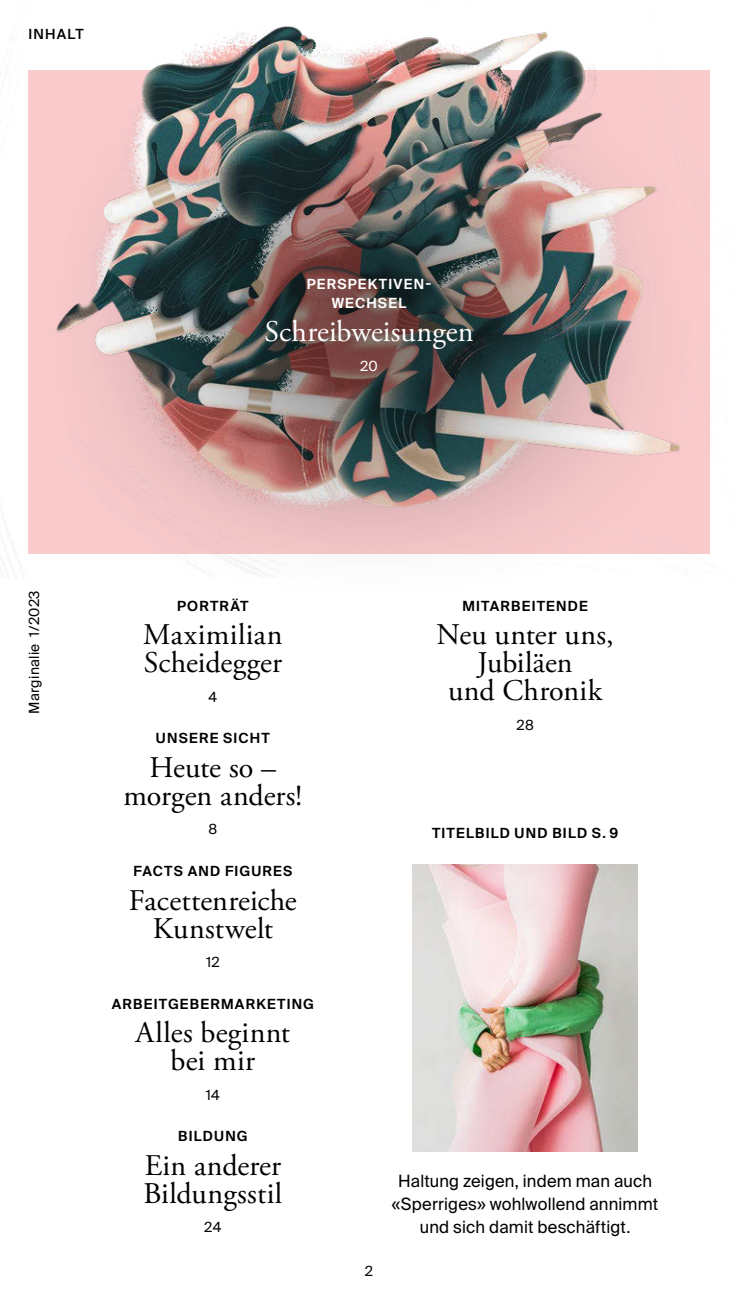
<style>
.page{position:relative;width:738px;height:1304px;background:#fff}
.page>*{position:absolute;margin:0;border:0;box-sizing:border-box;transform-origin:0 0}
.t1{font:30px/28px "Adobe Garamond Pro";letter-spacing:.005em;color:#000;text-align:center}
.t2{font:30px "Adobe Garamond Pro";color:#fff}
.t3{font:17px/23px "Suisse Intl";letter-spacing:.01em;color:#000;text-align:center}
.t4{font:600 14px "Suisse Intl";letter-spacing:.085em;color:#000}
.t5{font:14px "Suisse Intl";letter-spacing:.02em;color:#000}
.t6{font:600 14px/18px "Suisse Intl";letter-spacing:.085em;color:#fff;text-align:center}
.t7{font:500 14px "Suisse Intl";letter-spacing:.085em;color:#000}
.t8{font:14px "Suisse Intl";color:#fff}
</style>
<div class="page">
<img style="left:412px;top:864px;width:225px;height:288px">
<img style="left:0;top:26px;width:710px;height:552px">
<div style="left:29px;top:35px;width:678px;height:571px;background:#000;opacity:.8"></div>
<p class="t7" style="left:28px;top:26px;width:57px">INHALT</p>
<p class="t6" style="left:306px;top:276px;width:126px">PERSPEKTIVEN-<br>WECHSEL</p>
<p class="t2" style="left:264px;top:314px;width:210px">Schreibweisungen</p>
<p class="t8" style="left:360px;top:357px;width:19px">20</p>
<p class="t5" style="left:26px;top:714px;width:125px;rotate:-90deg">Marginalie 1/2023</p>
<p class="t4" style="left:177px;top:598px;width:73px">PORTRÄT</p>
<p class="t1" style="left:143px;top:622px;width:141px;text-align:left">Maximilian<br>Scheidegger</p>
<p class="t5" style="left:208px;top:689px;width:10px">4</p>
<p class="t4" style="left:156px;top:730px;width:115px">UNSERE SICHT</p>
<p class="t1" style="left:123px;top:755px;width:180px">Heute so – morgen anders!</p>
<p class="t5" style="left:208px;top:821px;width:10px">8</p>
<p class="t4" style="left:133px;top:863px;width:160px">FACTS AND FIGURES</p>
<p class="t1" style="left:129px;top:887px;width:169px">Facettenreiche<br>Kunstwelt</p>
<p class="t5" style="left:206px;top:954px;width:15px">12</p>
<p class="t4" style="left:112px;top:996px;width:203px">ARBEITGEBERMARKETING</p>
<p class="t1" style="left:135px;top:1020px;width:156px">Alles beginnt bei mir</p>
<p class="t5" style="left:206px;top:1087px;width:16px">14</p>
<p class="t4" style="left:178px;top:1128px;width:71px">BILDUNG</p>
<p class="t1" style="left:143px;top:1153px;width:140px;text-align:left">Ein anderer<br>Bildungsstil</p>
<p class="t5" style="left:204px;top:1219px;width:19px">24</p>
<p class="t4" style="left:462px;top:598px;width:127px">MITARBEITENDE</p>
<p class="t1" style="left:436px;top:622px;width:179px">Neu unter uns,<br>Jubiläen<br>und Chronik</p>
<p class="t5" style="left:516px;top:717px;width:19px">28</p>
<p class="t4" style="left:431px;top:825px;width:187px">TITELBILD UND BILD S. 9</p>
<p class="t5" style="left:364px;top:1263px;width:10px">2</p>
<p class="t3" style="left:391px;top:1170px;width:267px">Haltung zeigen, indem man auch «Sperriges» wohlwollend annimmt und sich damit beschäftigt.</p>
</div>
